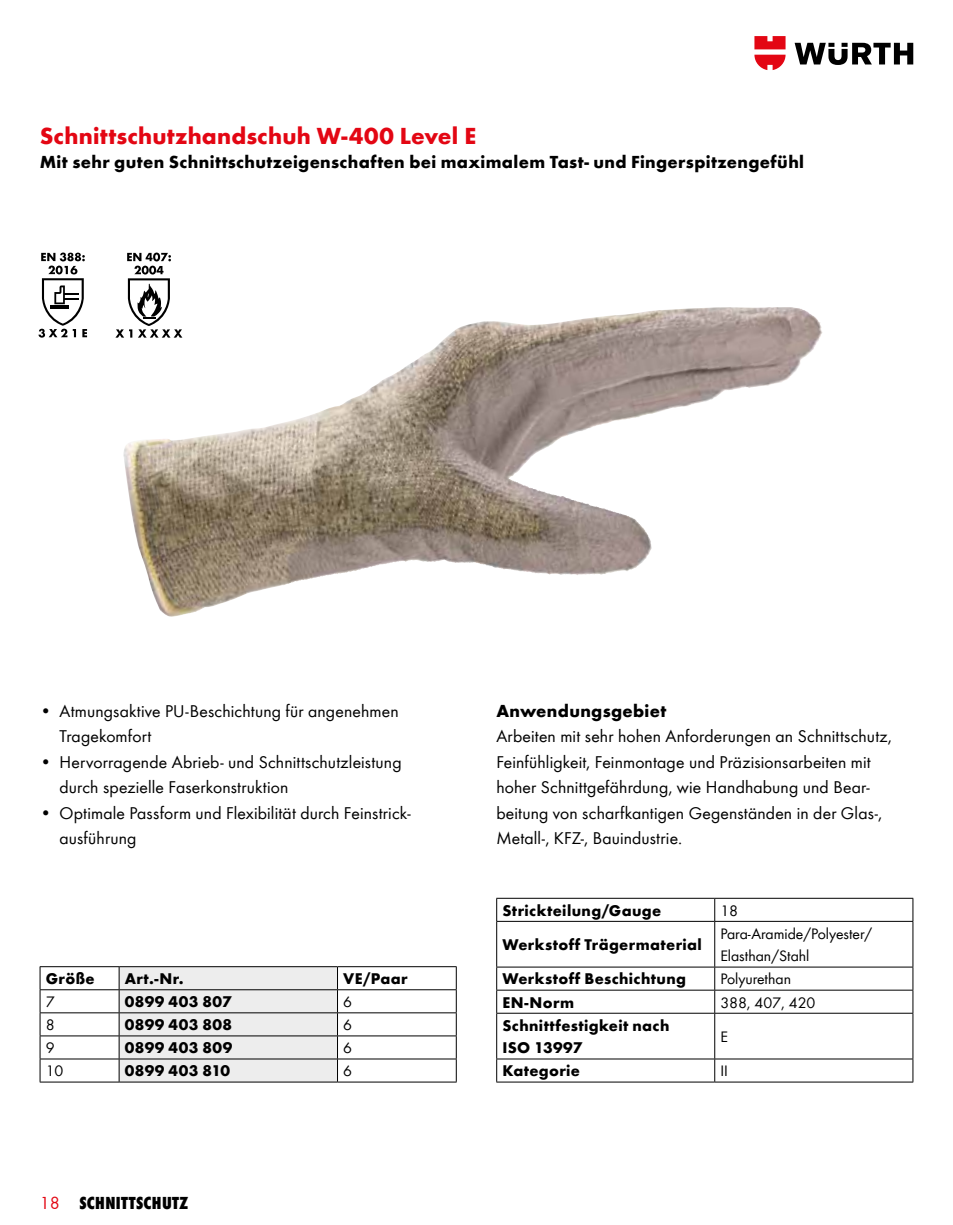
<style>
.page{position:relative;width:953px;height:1225px;background:#fff}
.page>*{position:absolute;margin:0;border:0;box-sizing:border-box;transform-origin:0 0}
.t1{font:700 24px "Wuerth Global";letter-spacing:.01em;color:#e30613}
.t2{font:18px/25.6px "Wuerth Global";letter-spacing:.01em;color:#000}
.t3{font:700 18px "Wuerth Global";letter-spacing:.02em;color:#000}
.t4{font:800 condensed 18px "Wuerth";letter-spacing:.02em;color:#000}
.t5{font:700 16px/22.6px "Wuerth Global";letter-spacing:.025em;color:#000}
.t6{font:16px/22.6px "Wuerth Global";color:#000}
.s1{font-weight:400;font-stretch:normal;color:#e30613}
</style>
<div class="page">
<svg style="left:794px;top:43px;width:119px;height:22px"></svg>
<svg style="left:754px;top:36px;width:31px;height:34px"></svg>
<img style="left:123px;top:307px;width:660px;height:310px">
<svg style="left:115px;top:252px;width:67px;height:86px"></svg>
<svg style="left:38px;top:252px;width:49px;height:86px"></svg>
<hr style="left:496px;top:898px;width:218px;height:1px;background:#000">
<svg style="left:496px;top:898px;width:1px;height:23px"></svg>
<hr style="left:714px;top:898px;width:199px;height:1px;background:#000">
<svg style="left:714px;top:898px;width:1px;height:23px"></svg>
<svg style="left:912px;top:898px;width:1px;height:23px"></svg>
<hr style="left:496px;top:921px;width:218px;height:1px;background:#000">
<hr style="left:496px;top:921px;width:1px;height:45px;background:#000">
<hr style="left:714px;top:921px;width:199px;height:1px;background:#000">
<hr style="left:714px;top:921px;width:1px;height:45px;background:#000">
<hr style="left:912px;top:921px;width:1px;height:45px;background:#000">
<hr style="left:496px;top:966px;width:218px;height:1px;background:#000">
<hr style="left:714px;top:966px;width:199px;height:1px;background:#000">
<hr style="left:496px;top:989px;width:218px;height:1px;background:#000">
<svg style="left:496px;top:967px;width:1px;height:46px"></svg>
<hr style="left:714px;top:989px;width:199px;height:1px;background:#000">
<svg style="left:714px;top:967px;width:1px;height:46px"></svg>
<svg style="left:912px;top:967px;width:1px;height:46px"></svg>
<hr style="left:496px;top:1013px;width:218px;height:1px;background:#000">
<hr style="left:496px;top:1013px;width:1px;height:45px;background:#000">
<hr style="left:714px;top:1013px;width:199px;height:1px;background:#000">
<hr style="left:714px;top:1013px;width:1px;height:45px;background:#000">
<hr style="left:912px;top:1013px;width:1px;height:45px;background:#000">
<hr style="left:496px;top:1058px;width:218px;height:1px;background:#000">
<svg style="left:496px;top:1059px;width:1px;height:22px"></svg>
<hr style="left:496px;top:1081px;width:218px;height:1px;background:#000">
<hr style="left:714px;top:1058px;width:199px;height:1px;background:#000">
<svg style="left:714px;top:1059px;width:1px;height:22px"></svg>
<svg style="left:912px;top:1059px;width:1px;height:22px"></svg>
<hr style="left:714px;top:1081px;width:199px;height:1px;background:#000">
<hr style="left:40px;top:966px;width:79px;height:1px;background:#000">
<hr style="left:337px;top:966px;width:119px;height:1px;background:#000">
<hr style="left:40px;top:989px;width:79px;height:1px;background:#000">
<hr style="left:337px;top:989px;width:119px;height:1px;background:#000">
<hr style="left:40px;top:1012px;width:79px;height:1px;background:#000">
<hr style="left:337px;top:1012px;width:119px;height:1px;background:#000">
<hr style="left:40px;top:1035px;width:79px;height:1px;background:#000">
<hr style="left:337px;top:1035px;width:119px;height:1px;background:#000">
<hr style="left:40px;top:1058px;width:79px;height:1px;background:#000">
<svg style="left:40px;top:967px;width:1px;height:114px"></svg>
<hr style="left:40px;top:1081px;width:79px;height:1px;background:#000">
<hr style="left:337px;top:1058px;width:119px;height:1px;background:#000">
<svg style="left:119px;top:966px;width:219px;height:116px"></svg>
<svg style="left:456px;top:967px;width:1px;height:114px"></svg>
<hr style="left:337px;top:1081px;width:119px;height:1px;background:#000">
<h1 class="t1" style="left:40px;top:122px;width:438px">Schnittschutzhandschuh W-400 Level E</h1>
<p class="t3" style="left:40px;top:152px;width:766px">Mit sehr guten Schnittschutzeigenschaften bei maximalem Tast- und Fingerspitzengefühl</p>
<p class="t2" style="left:60px;top:697px;width:340px;text-indent:-20px">• Atmungsaktive PU-Beschichtung für angenehmen<br>Tragekomfort</p>
<p class="t2" style="left:60px;top:748px;width:343px;text-indent:-20px">• Hervorragende Abrieb- und Schnittschutzleistung durch spezielle Faserkonstruktion</p>
<p class="t2" style="left:60px;top:799px;width:352px;text-indent:-20px">• Optimale Passform und Flexibilität durch Feinstrick&shy;ausführung</p>
<p class="t5" style="left:46px;top:967px;width:50px">Größe</p>
<p class="t5" style="left:125px;top:967px;width:60px">Art.-Nr.</p>
<p class="t5" style="left:343px;top:967px;width:66px">VE/Paar</p>
<p class="t6" style="left:46px;top:990px;width:10px">7</p>
<p class="t5" style="left:125px;top:990px;width:108px">0899 403 807</p>
<p class="t6" style="left:343px;top:990px;width:10px">6</p>
<p class="t6" style="left:46px;top:1013px;width:10px">8</p>
<p class="t5" style="left:125px;top:1013px;width:109px">0899 403 808</p>
<p class="t6" style="left:343px;top:1013px;width:10px">6</p>
<p class="t6" style="left:46px;top:1036px;width:10px">9</p>
<p class="t5" style="left:125px;top:1036px;width:109px">0899 403 809</p>
<p class="t6" style="left:343px;top:1036px;width:10px">6</p>
<p class="t6" style="left:46px;top:1059px;width:19px">10</p>
<p class="t5" style="left:125px;top:1059px;width:107px">0899 403 810</p>
<p class="t6" style="left:343px;top:1059px;width:10px">6</p>
<p class="t4" style="left:40px;top:1190px;width:150px"><span class="s1">18</span> SCHNITTSCHUTZ</p>
<p class="t3" style="left:496px;top:700px;width:171px">Anwendungsgebiet</p>
<p class="t2" style="left:496px;top:723px;width:397px">Arbeiten mit sehr hohen Anforderungen an Schnittschutz, Feinfühligkeit, Feinmontage und Präzisionsarbeiten mit hoher Schnittgefährdung, wie Handhabung und Bear&shy;beitung von scharfkantigen Gegenständen in der Glas-, Metall-, KFZ-, Bauindustrie.</p>
<p class="t5" style="left:502px;top:899px;width:160px">Strickteilung/Gauge</p>
<p class="t6" style="left:720px;top:899px;width:19px">18</p>
<p class="t5" style="left:502px;top:933px;width:201px">Werkstoff Trägermaterial</p>
<p class="t6" style="left:720px;top:922px;width:153px">Para-Aramide/Polyester/<br>Elasthan/Stahl</p>
<p class="t5" style="left:502px;top:967px;width:185px">Werkstoff Beschichtung</p>
<p class="t6" style="left:720px;top:967px;width:72px">Polyurethan</p>
<p class="t5" style="left:502px;top:990px;width:73px">EN-Norm</p>
<p class="t6" style="left:720px;top:990px;width:96px">388, 407, 420</p>
<p class="t5" style="left:502px;top:1013px;width:168px">Schnittfestigkeit nach<br>ISO 13997</p>
<p class="t6" style="left:720px;top:1025px;width:9px">E</p>
<p class="t5" style="left:502px;top:1059px;width:79px">Kategorie</p>
<p class="t6" style="left:720px;top:1059px;width:9px">II</p>
</div>
